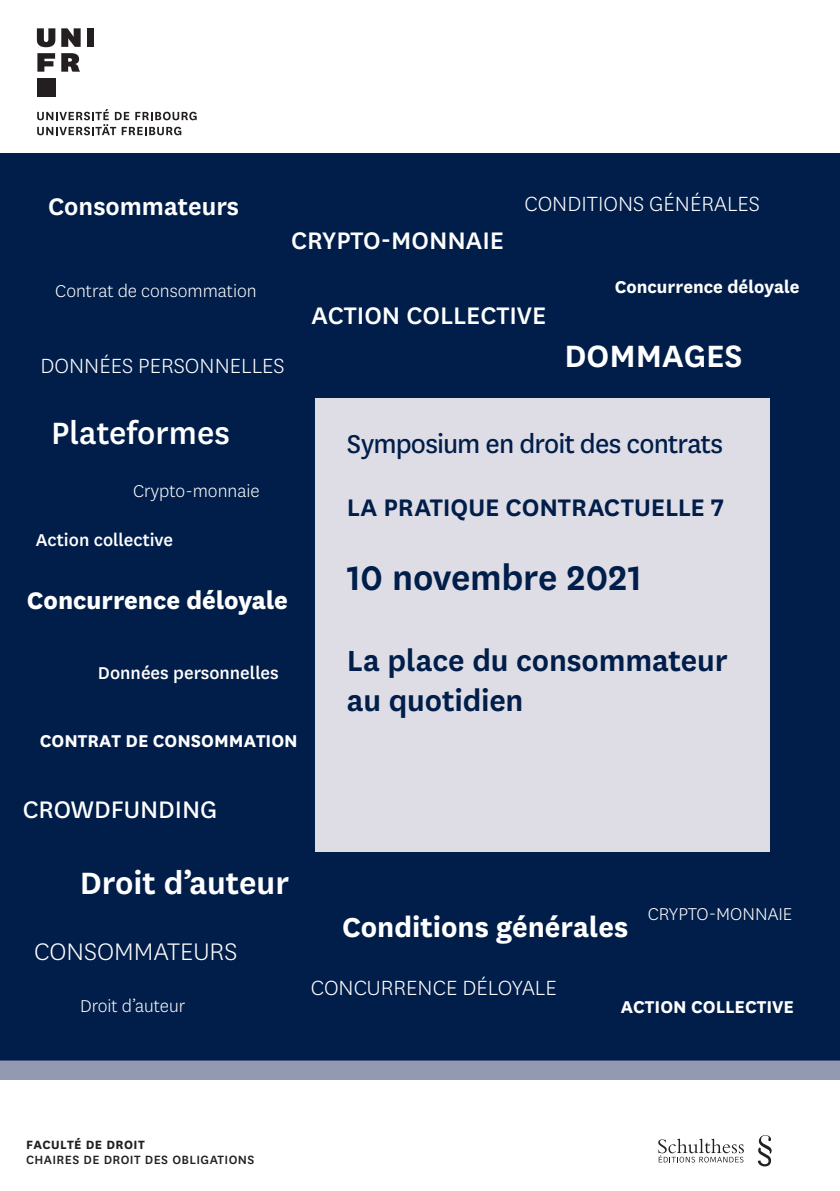
<style>
.page{position:relative;width:840px;height:1191px;background:#fff}
.page>*{position:absolute;margin:0;border:0;box-sizing:border-box;transform-origin:0 0}
.Titre_date{font:600 40px "National Uni Fr";letter-spacing:-.005em;color:#001e49}
.t1{font:600 36px "National Uni Fr";color:#fff}
.t2{font:500 36px "National Uni Fr";color:#fff}
.Titre_date-2{font:600 34px/40px "National Uni Fr";letter-spacing:-.005em;color:#001e49}
.t3{font:700 32px "National Uni Fr";color:#fff}
.Titre_séminaire{font:30px "National Uni Fr";letter-spacing:-.03em;color:#001e49}
.t4{font:500 28px "National Uni Fr";color:#fff}
.Style_de_paragraphe{font:600 28px "National Uni Fr";letter-spacing:-.005em;color:#001e49}
.t5{font:800 28px "National Uni Fr";color:#fff}
.t6{font:600 28px "National Uni Fr";color:#fff}
.t7{font:300 28px "National Uni Fr";color:#fff}
.t8{font:28px "National Uni Fr";color:#fff}
.t9{font:300 24px "National Uni Fr";color:#fff}
.t10{font:300 20px "National Uni Fr";color:#fff}
.t11{font:700 20px "National Uni Fr";color:#fff}
.t12{font:500 20px "National Uni Fr";color:#fff}
.Fakultät{font:500 14px "National Uni Fr";letter-spacing:.03em;color:#231f20}
.Fakultät-2{font:700 14px "National Uni Fr";letter-spacing:.03em;color:#231f20}
</style>
<div class="page">
<div style="left:0;top:153px;width:839px;height:908px;background:#001e49"></div>
<div style="left:315px;top:398px;width:453px;height:454px;background:#dedde6"></div>
<svg style="left:37px;top:109px;width:159px;height:26px"></svg>
<svg style="left:37px;top:28px;width:18px;height:19px"></svg>
<svg style="left:61px;top:28px;width:20px;height:19px"></svg>
<div style="left:87px;top:28px;width:7px;height:19px;background:#231f20"></div>
<svg style="left:37px;top:53px;width:18px;height:19px"></svg>
<div style="left:37px;top:78px;width:18px;height:18px;background:#231f20"></div>
<svg style="left:61px;top:53px;width:19px;height:19px"></svg>
<div style="left:0;top:1061px;width:839px;height:19px;background:#9399b0"></div>
<svg style="left:757px;top:1135px;width:14px;height:31px"></svg>
<svg style="left:658px;top:1138px;width:85px;height:24px"></svg>
<p class="t6" style="left:48px;top:187px;width:192px">Consommateurs</p>
<p class="t4" style="left:291px;top:222px;width:214px">CRYPTO-MONNAIE</p>
<p class="t9" style="left:524px;top:189px;width:237px">CONDITIONS GÉNÉRALES</p>
<p class="t10" style="left:55px;top:278px;width:203px">Contrat de consommation</p>
<p class="t9" style="left:41px;top:350px;width:245px">DONNÉES PERSONNELLES</p>
<p class="t4" style="left:311px;top:296px;width:236px">ACTION COLLECTIVE</p>
<p class="t11" style="left:614px;top:273px;width:186px">Concurrence déloyale</p>
<p class="t1" style="left:564px;top:331px;width:180px">DOMMAGES</p>
<p class="t2" style="left:51px;top:408px;width:180px">Plateformes</p>
<p class="t10" style="left:133px;top:479px;width:128px">Crypto-monnaie</p>
<p class="t12" style="left:36px;top:526px;width:139px">Action collective</p>
<p class="Titre_séminaire" style="left:347px;top:423px;width:377px">Symposium en droit des contrats</p>
<p class="Style_de_paragraphe" style="left:347px;top:488px;width:378px">LA PRATIQUE CONTRACTUELLE 7</p>
<p class="t5" style="left:27px;top:580px;width:262px">Concurrence déloyale</p>
<p class="t12" style="left:98px;top:659px;width:182px">Données personnelles</p>
<p class="t11" style="left:40px;top:726px;width:259px">CONTRAT DE CONSOMMATION</p>
<p class="Titre_date" style="left:347px;top:550px;width:296px">10 novembre 2021</p>
<p class="Titre_date-2" style="left:347px;top:639px;width:382px">La place du consommateur au quotidien</p>
<p class="t8" style="left:23px;top:790px;width:196px">CROWDFUNDING</p>
<p class="t1" style="left:80px;top:858px;width:211px">Droit d’auteur</p>
<p class="t7" style="left:34px;top:934px;width:205px">CONSOMMATEURS</p>
<p class="t10" style="left:80px;top:993px;width:107px">Droit d’auteur</p>
<p class="t3" style="left:342px;top:904px;width:288px">Conditions générales</p>
<p class="t9" style="left:310px;top:973px;width:247px">CONCURRENCE DÉLOYALE</p>
<p class="t10" style="left:647px;top:902px;width:146px">CRYPTO-MONNAIE</p>
<p class="t11" style="left:620px;top:993px;width:174px">ACTION COLLECTIVE</p>
<p class="Fakultät-2" style="left:26px;top:1134px;width:120px">FACULTÉ DE DROIT</p>
<p class="Fakultät" style="left:26px;top:1149px;width:230px">CHAIRES DE DROIT DES OBLIGATIONS</p>
</div>
